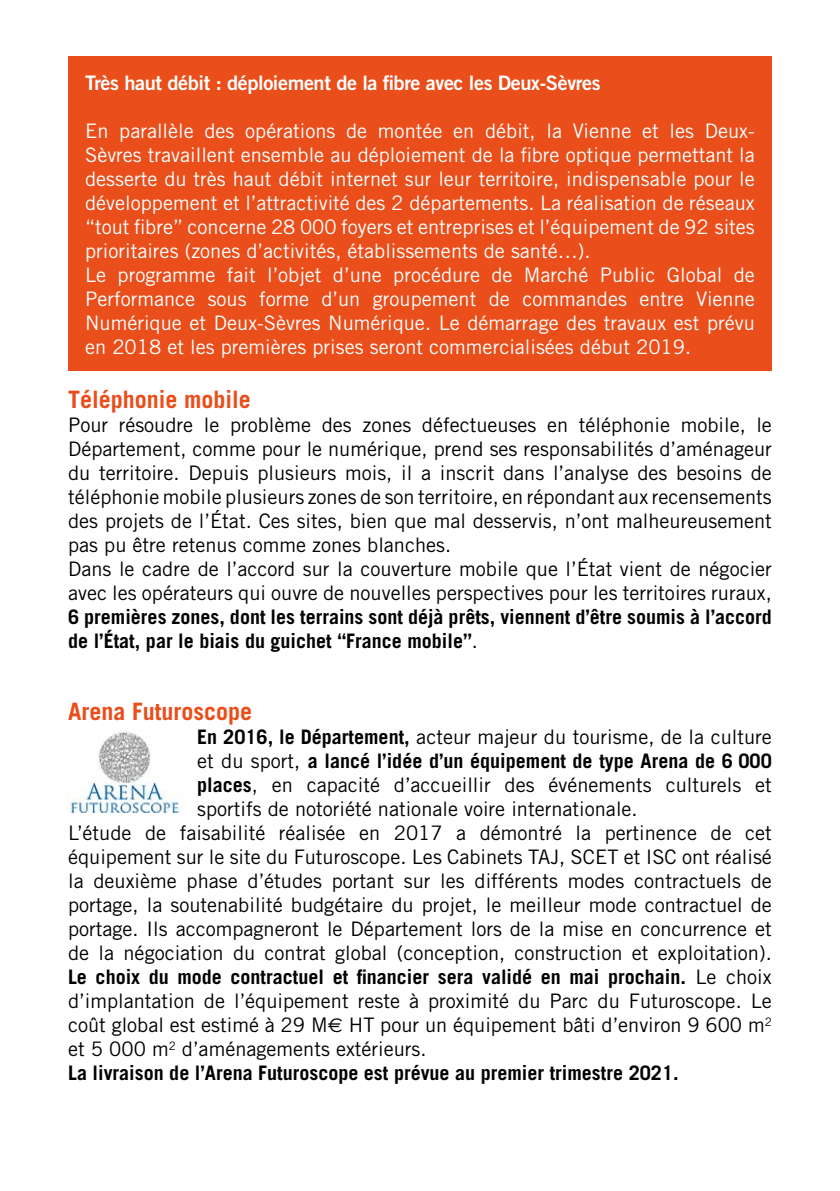
<style>
.page{position:relative;width:840px;height:1191px;background:#fff}
.page>*{position:absolute;margin:0;border:0;box-sizing:border-box;transform-origin:0 0}
.t1{font:700 24px "Trade Gothic";color:#e94e1b}
.t2{font:20px/24px "Trade Gothic";color:#000}
.t3{font:20px/24px "Trade Gothic";color:#fff}
.t4{font:700 20px/24px "Trade Gothic";color:#000}
.t5{font:20px "Trade Gothic Bold Two";letter-spacing:-.02em;color:#fff}
.s1{font-weight:400}
.s2{font-weight:700}
.s3{font-family:"Euro Sans"}
</style>
<div class="page">
<div style="left:68px;top:57px;width:703px;height:314px;background:#e94e1b"></div>
<img style="left:67px;top:730px;width:115px;height:82px">
<p class="t5" style="left:85px;top:70px;width:516px">Très haut débit : déploiement de la fibre avec les Deux-Sèvres</p>
<p class="t3" style="left:85px;top:119px;width:671px">En parallèle des opérations de montée en débit, la Vienne et les Deux-Sèvres travaillent ensemble au déploiement de la fibre optique permettant la desserte du très haut débit internet sur leur territoire, indispensable pour le développement et l’attractivité des 2 départements. La réalisation de réseaux “tout fibre” concerne 28 000 foyers et entreprises et l’équipement de 92 sites prioritaires (zones d’activités, établissements de santé…).<br>Le programme fait l’objet d’une procédure de Marché Public Global de Performance sous forme d’un groupement de commandes entre Vienne Numérique et Deux-Sèvres Numérique. Le démarrage des travaux est prévu en 2018 et les premières prises seront commercialisées début 2019.</p>
<p class="t1" style="left:68px;top:385px;width:184px">Téléphonie mobile</p>
<p class="t2" style="left:68px;top:413px;width:705px">Pour résoudre le problème des zones défectueuses en téléphonie mobile, le Département, comme pour le numérique, prend ses responsabilités d’aménageur du territoire. Depuis plusieurs mois, il a inscrit dans l’analyse des besoins de téléphonie mobile plusieurs zones de son territoire, en répondant aux recensements des projets de l’État. Ces sites, bien que mal desservis, n’ont malheureusement pas pu être retenus comme zones blanches.<br>Dans le cadre de l’accord sur la couverture mobile que l’État vient de négocier avec les opérateurs qui ouvre de nouvelles perspectives pour les territoires ruraux,</p>
<p class="t4" style="left:68px;top:605px;width:704px">6 premières zones, dont les terrains sont déjà prêts, viennent d’être soumis à l’accord de l’État, par le biais du guichet “France mobile”<span class="s1">.</span></p>
<p class="t1" style="left:68px;top:697px;width:185px">Arena Futuroscope</p>
<p class="t2" style="left:197px;top:725px;width:576px"><span class="s2">En 2016, le Département,</span> acteur majeur du tourisme, de la culture</p>
<p class="t4" style="left:197px;top:749px;width:575px"><span class="s1">et du sport,</span> a lancé l’idée d’un équipement de type Arena de 6 000</p>
<p class="t2" style="left:197px;top:773px;width:575px"><span class="s2">places</span>, en capacité d’accueillir des événements culturels et</p>
<p class="t2" style="left:197px;top:797px;width:441px">sportifs de notoriété nationale voire internationale.</p>
<p class="t2" style="left:68px;top:821px;width:705px">L’étude de faisabilité réalisée en 2017 a démontré la pertinence de cet</p>
<p class="t2" style="left:68px;top:845px;width:705px">équipement sur le site du Futuroscope. Les Cabinets TAJ, SCET et ISC ont réalisé</p>
<p class="t2" style="left:68px;top:869px;width:704px">la deuxième phase d’études portant sur les différents modes contractuels de</p>
<p class="t2" style="left:68px;top:893px;width:705px">portage, la soutenabilité budgétaire du projet, le meilleur mode contractuel de</p>
<p class="t2" style="left:68px;top:917px;width:705px">portage. Ils accompagneront le Département lors de la mise en concurrence et</p>
<p class="t2" style="left:68px;top:941px;width:705px">de la négociation du contrat global (conception, construction et exploitation).</p>
<p class="t4" style="left:68px;top:965px;width:704px">Le choix du mode contractuel et financier sera validé en mai prochain. <span class="s1">Le choix</span></p>
<p class="t2" style="left:68px;top:989px;width:705px">d’implantation de l’équipement reste à proximité du Parc du Futuroscope. Le</p>
<p class="t2" style="left:68px;top:1013px;width:704px">coût global est estimé à 29 M<span class="s3">€</span> HT pour un équipement bâti d’environ 9 600 m<sup>2</sup></p>
<p class="t2" style="left:68px;top:1037px;width:360px">et 5 000 m<sup>2</sup> d’aménagements extérieurs.</p>
<p class="t4" style="left:68px;top:1061px;width:611px">La livraison de l’Arena Futuroscope est prévue au premier trimestre 2021.</p>
</div>
